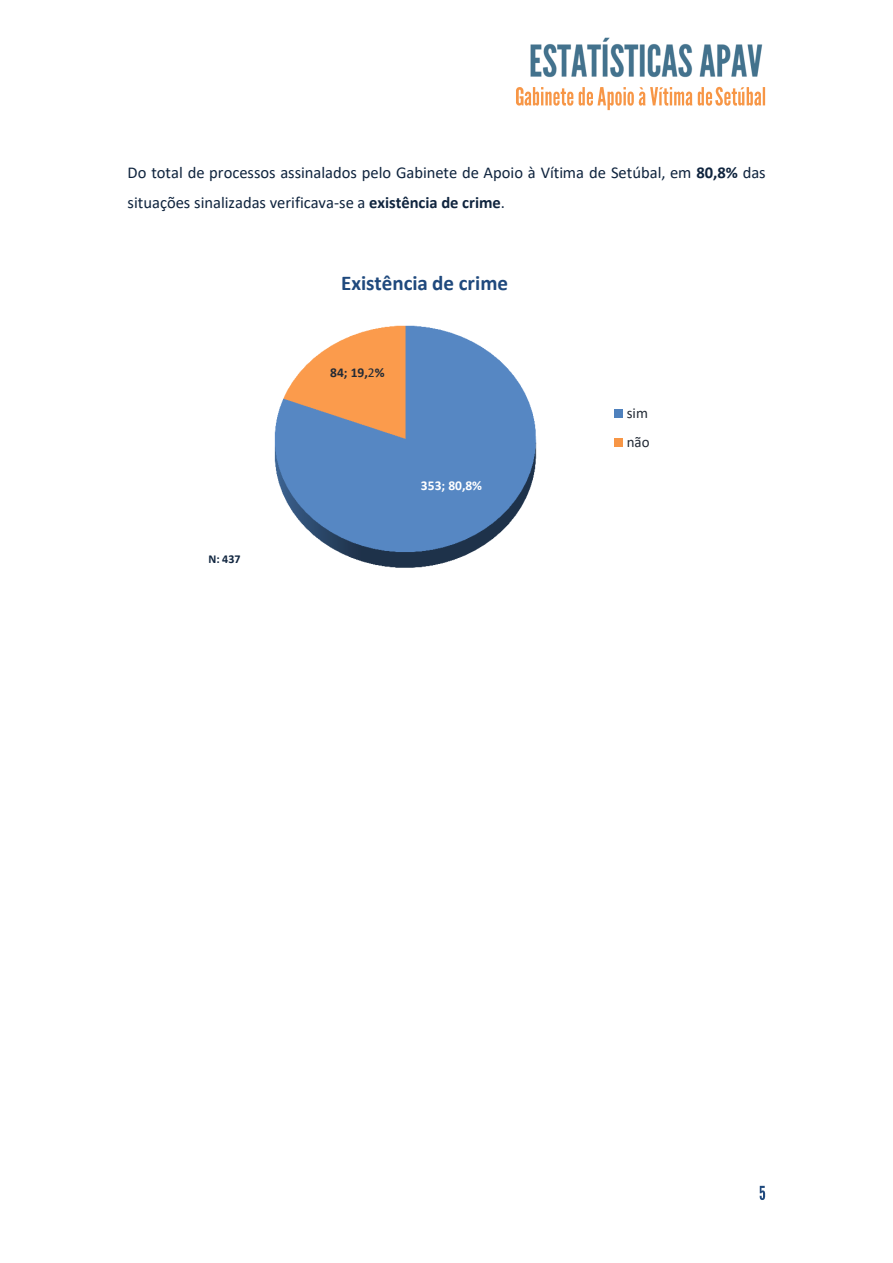
<style>
.page{position:relative;width:893px;height:1263px;background:#fff}
.page>*{position:absolute;margin:0;border:0;box-sizing:border-box;transform-origin:0 0}
.t1{font:700 21px "Calibri";color:#1f497d}
.t2{font:16.5px/30.3px "Calibri";color:#0f243e}
.t3{font:15px/29.1px "Calibri";color:#222a35}
.t4{font:700 13.5px "Calibri";color:#fff}
.t5{font:700 13.5px "Calibri";color:#222a35}
.t6{font:700 12px "Calibri";color:#10253f}
.s1{font-weight:700}
.s2{font-weight:400}
</style>
<div class="page">
<img style="left:516px;top:87px;width:9px;height:19px">
<img style="left:525px;top:87px;width:188px;height:24px">
<img style="left:715px;top:86px;width:51px;height:20px">
<img style="left:759px;top:1185px;width:7px;height:15px">
<img style="left:530px;top:37px;width:233px;height:41px">
<img style="left:274px;top:325px;width:349px;height:243px">
<div style="left:615px;top:409px;width:8px;height:9px;background:#4f81bd"></div>
<div style="left:615px;top:439px;width:8px;height:8px;background:#f79646"></div>
<p class="t2" style="left:128px;top:159px;width:640px">Do total de processos assinalados pelo Gabinete de Apoio à Vítima de Setúbal, em <span class="s1">80,8%</span> das situações sinalizadas verificava-se a <span class="s1">existência de crime</span>.</p>
<p class="t1" style="left:341px;top:274px;width:168px">Existência de crime</p>
<p class="t6" style="left:208px;top:554px;width:34px">N: 437</p>
<p class="t5" style="left:330px;top:367px;width:56px">84; 19,<span class="s2">2</span>%</p>
<p class="t4" style="left:421px;top:480px;width:63px">353; 80,8%</p>
<p class="t3" style="left:627px;top:400px;width:24px">sim não</p>
</div>
